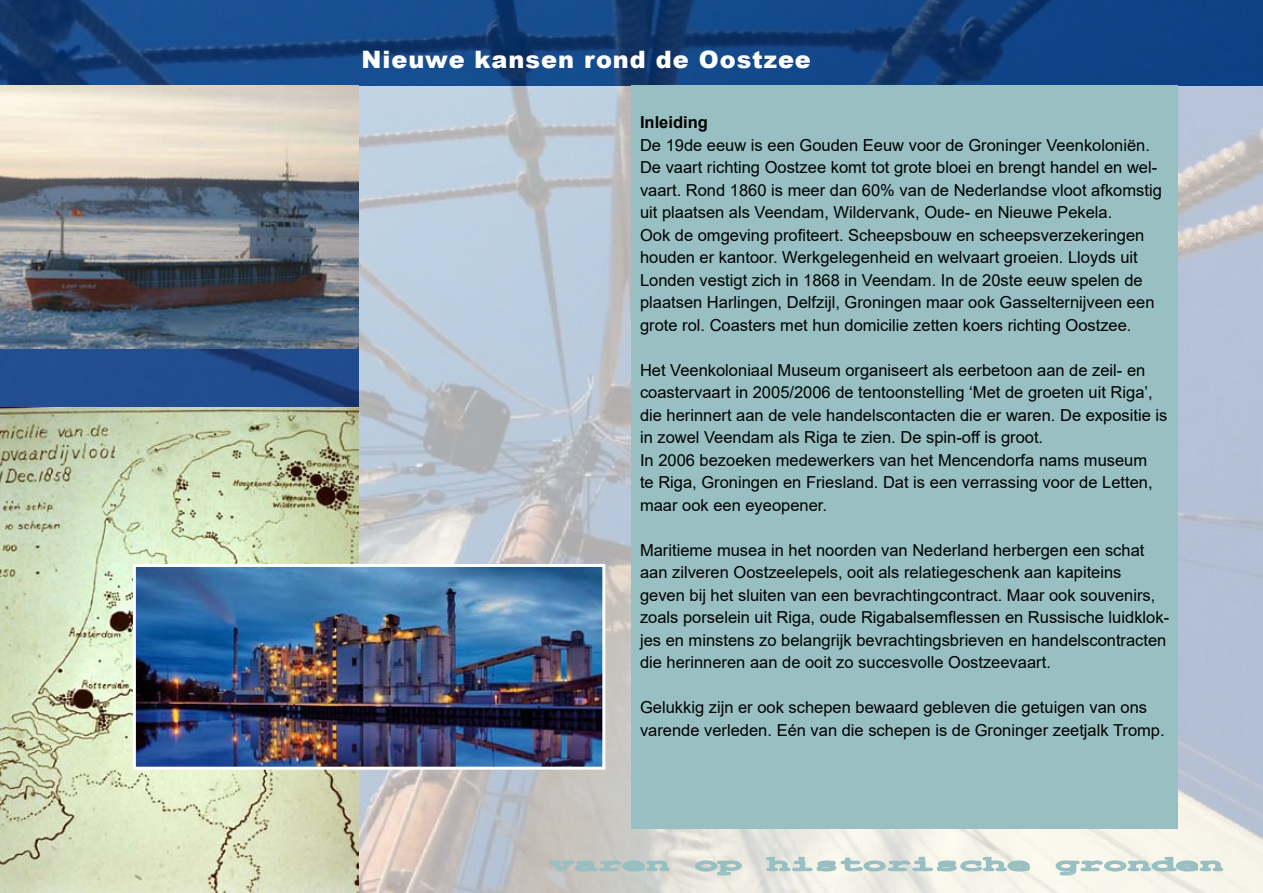
<style>
.page{position:relative;width:1263px;height:893px;background:#fff}
.page>*{position:absolute;margin:0;border:0;box-sizing:border-box;transform-origin:0 0}
.t1{font:900 24px "Arial";letter-spacing:.04em;color:#fff}
.t2{font:700 20.25px "Courier New";color:#98bfc1;scale:1.98 1}
.t3{font:16.5px/22.5px "Arial";color:#000}
.t4{font:700 16.5px "Arial";color:#000}
</style>
<div class="page">
<img style="left:0;top:0;width:1263px;height:893px">
<img style="left:0;top:85px;width:358px;height:264px">
<div style="left:631px;top:85px;width:547px;height:743px;background:#98bfc1"></div>
<img style="left:0;top:407px;width:358px;height:486px">
<img style="left:137px;top:568px;width:464px;height:198px">
<div style="left:133px;top:564px;width:472px;height:206px;border:3px solid #fff"></div>
<svg style="left:548px;top:859px;width:123px;height:13px;background:#b5c4c2"></svg>
<svg style="left:694px;top:860px;width:49px;height:17px"></svg>
<svg style="left:765px;top:856px;width:266px;height:16px;background:#d2ded9"></svg>
<svg style="left:1055px;top:856px;width:169px;height:20px;background:#dbe4de"></svg>
<h1 class="t1" style="left:361px;top:42px;width:451px">Nieuwe kansen rond de Oostzee</h1>
<p class="t4" style="left:640px;top:111px;width:69px">Inleiding</p>
<p class="t3" style="left:640px;top:133px;width:523px">De 19de eeuw is een Gouden Eeuw voor de Groninger Veenkoloniën.<br>De vaart richting Oostzee komt tot grote bloei en brengt handel en wel&shy;vaart. Rond 1860 is meer dan 60% van de Nederlandse vloot afkomstig uit plaatsen als Veendam, Wildervank, Oude- en Nieuwe Pekela.<br>Ook de omgeving profiteert. Scheepsbouw en scheepsverzekeringen houden er kantoor. Werkgelegenheid en welvaart groeien. Lloyds uit Londen vestigt zich in 1868 in Veendam. In de 20ste eeuw spelen de plaatsen Harlingen, Delfzijl, Groningen maar ook Gasselternijveen een grote rol. Coasters met hun domicilie zetten koers richting Oostzee.</p>
<p class="t3" style="left:640px;top:358px;width:529px">Het Veenkoloniaal Museum organiseert als eerbetoon aan de zeil- en coastervaart in 2005/2006 de tentoonstelling ‘Met de groeten uit Riga’, die herinnert aan de vele handelscontacten die er waren. De expositie is in zowel Veendam als Riga te zien. De spin-off is groot.<br>In 2006 bezoeken medewerkers van het Mencendorfa nams museum<br>te Riga, Groningen en Friesland. Dat is een verrassing voor de Letten, maar ook een eyeopener.</p>
<p class="t3" style="left:640px;top:538px;width:531px">Maritieme musea in het noorden van Nederland herbergen een schat aan zilveren Oostzeelepels, ooit als relatiegeschenk aan kapiteins geven bij het sluiten van een bevrachtingcontract. Maar ook souvenirs, zoals porselein uit Riga, oude Rigabalsemflessen en Russische luidklok&shy;jes en minstens zo belangrijk bevrachtingsbrieven en handelscontracten die herinneren aan de ooit zo succesvolle Oostzeevaart.</p>
<p class="t3" style="left:640px;top:696px;width:526px">Gelukkig zijn er ook schepen bewaard gebleven die getuigen van ons varende verleden. Eén van die schepen is de Groninger zeetjalk Tromp.</p>
<p class="t2" style="left:550px;top:852px;width:342px">varen op historische gronden</p>
</div>
